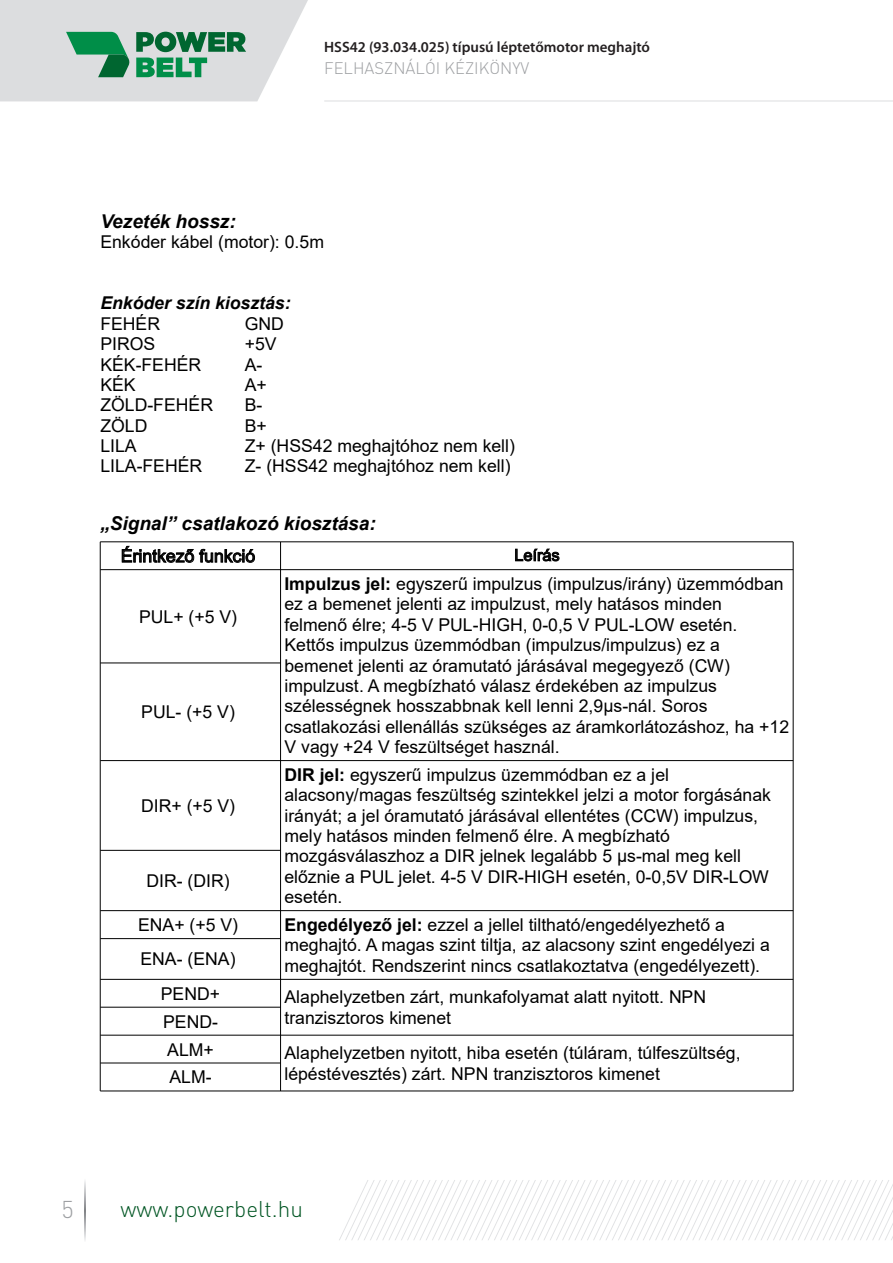
<style>
.page{position:relative;width:893px;height:1263px;background:#fff}
.page>*{position:absolute;margin:0;border:0;box-sizing:border-box;transform-origin:0 0}
.t1{font:300 24px "DIN Pro";color:#9d9fa2}
.t2{font:300 22.5px "DIN Pro";color:#005523}
.t3{font:italic 700 19.05px "Arial";color:#000}
.t4{font:17.7px/20.4px "Arial";color:#000}
.t5{font:italic 700 17.7px "Arial";color:#000}
.t6{font:300 16.5px "DIN Pro";color:#9d9fa2}
.t7{font:16.35px "Arial";color:#000}
.t8{font:600 15px "Myriad Pro";color:#231f20}
.s1{font-weight:700}
</style>
<div class="page">
<hr style="left:100px;top:542px;width:693px;height:1px;background:#000">
<hr style="left:100px;top:569px;width:693px;height:1px;background:#000">
<hr style="left:100px;top:663px;width:181px;height:1px;background:#000">
<hr style="left:100px;top:760px;width:693px;height:1px;background:#000">
<hr style="left:100px;top:850px;width:181px;height:1px;background:#000">
<hr style="left:100px;top:910px;width:693px;height:1px;background:#000">
<hr style="left:100px;top:938px;width:181px;height:1px;background:#000">
<hr style="left:100px;top:979px;width:693px;height:1px;background:#000">
<hr style="left:100px;top:1007px;width:181px;height:1px;background:#000">
<hr style="left:100px;top:1035px;width:693px;height:1px;background:#000">
<hr style="left:100px;top:1063px;width:181px;height:1px;background:#000">
<hr style="left:100px;top:1091px;width:693px;height:1px;background:#000">
<hr style="left:100px;top:542px;width:1px;height:549px;background:#000">
<hr style="left:280px;top:542px;width:1px;height:549px;background:#000">
<hr style="left:793px;top:542px;width:1px;height:549px;background:#000">
<svg style="left:122px;top:546px;width:133px;height:17px"></svg>
<svg style="left:515px;top:549px;width:44px;height:12px"></svg>
<svg style="left:339px;top:1180px;width:554px;height:60px"></svg>
<svg style="left:85px;top:1181px;width:1px;height:59px"></svg>
<hr style="left:324px;top:101px;width:569px;height:1px;background:#dcdddf">
<svg style="left:0;top:0;width:325px;height:101px;background:#c4d4ce"></svg>
<p class="t8" style="left:324px;top:39px;width:327px">HSS42 (93.034.025) típusú léptetőmotor meghajtó</p>
<p class="t6" style="left:324px;top:55px;width:207px">FELHASZNÁLÓI KÉZIKÖNYV</p>
<p class="t3" style="left:100px;top:211px;width:137px">Vezeték hossz:</p>
<p class="t4" style="left:100px;top:232px;width:225px">Enkóder kábel (motor): 0.5m</p>
<p class="t5" style="left:100px;top:294px;width:192px">Enkóder szín kiosztás:</p>
<p class="t4" style="left:100px;top:314px;width:61px">FEHÉR</p>
<p class="t4" style="left:245px;top:314px;width:41px">GND</p>
<p class="t4" style="left:100px;top:334px;width:56px">PIROS</p>
<p class="t4" style="left:245px;top:334px;width:33px">+5V</p>
<p class="t4" style="left:100px;top:354px;width:103px">KÉK-FEHÉR</p>
<p class="t4" style="left:245px;top:354px;width:19px">A-</p>
<p class="t4" style="left:100px;top:375px;width:37px">KÉK</p>
<p class="t4" style="left:245px;top:375px;width:23px">A+</p>
<p class="t4" style="left:100px;top:395px;width:114px">ZÖLD-FEHÉR</p>
<p class="t4" style="left:245px;top:395px;width:19px">B-</p>
<p class="t4" style="left:100px;top:415px;width:49px">ZÖLD</p>
<p class="t4" style="left:245px;top:415px;width:23px">B+</p>
<p class="t4" style="left:100px;top:436px;width:38px">LILA</p>
<p class="t4" style="left:245px;top:436px;width:272px">Z+ (HSS42 meghajtóhoz nem kell)</p>
<p class="t4" style="left:100px;top:456px;width:104px">LILA-FEHÉR</p>
<p class="t4" style="left:245px;top:456px;width:267px">Z- (HSS42 meghajtóhoz nem kell)</p>
<p class="t3" style="left:100px;top:513px;width:277px">„Signal” csatlakozó kiosztása:</p>
<p class="t4" style="left:121px;top:546px;width:136px">Érintkező funkció</p>
<p class="t7" style="left:514px;top:546px;width:47px">Leírás</p>
<p class="t4" style="left:139px;top:606px;width:100px">PUL+ (+5 V)</p>
<p class="t4" style="left:141px;top:702px;width:95px">PUL- (+5 V)</p>
<p class="t4" style="left:141px;top:796px;width:96px">DIR+ (+5 V)</p>
<p class="t4" style="left:146px;top:871px;width:85px">DIR- (DIR)</p>
<p class="t4" style="left:284px;top:574px;width:506px"><span class="s1">Impulzus jel:</span> egyszerű impulzus (impulzus/irány) üzemmódban ez a bemenet jelenti az impulzust, mely hatásos minden<br>felmenő élre; 4-5 V PUL-HIGH, 0-0,5 V PUL-LOW esetén.<br>Kettős impulzus üzemmódban (impulzus/impulzus) ez a bemenet jelenti az óramutató járásával megegyező (CW) impulzust. A megbízható válasz érdekében az impulzus szélességnek hosszabbnak kell lenni 2,9μs-nál. Soros csatlakozási ellenállás szükséges az áramkorlátozáshoz, ha +12<br>V vagy +24 V feszültséget használ.</p>
<p class="t4" style="left:284px;top:765px;width:488px"><span class="s1">DIR jel:</span> egyszerű impulzus üzemmódban ez a jel alacsony/magas feszültség szintekkel jelzi a motor forgásának irányát; a jel óramutató járásával ellentétes (CCW) impulzus, mely hatásos minden felmenő élre. A megbízható mozgásválaszhoz a DIR jelnek legalább 5 μs-mal meg kell előznie a PUL jelet. 4-5 V DIR-HIGH esetén, 0-0,5V DIR-LOW esetén.</p>
<p class="t4" style="left:138px;top:908px;width:102px;line-height:34.3px">ENA+ (+5 V)<br>ENA- (ENA)</p>
<p class="t4" style="left:284px;top:915px;width:487px"><span class="s1">Engedélyező jel:</span> ezzel a jellel tiltható/engedélyezhető a meghajtó. A magas szint tiltja, az alacsony szint engedélyezi a meghajtót. Rendszerint nincs csatlakoztatva (engedélyezett).</p>
<p class="t4" style="left:161px;top:980px;width:61px;line-height:27.9px">PEND+<br>PEND-</p>
<p class="t4" style="left:284px;top:987px;width:423px">Alaphelyzetben zárt, munkafolyamat alatt nyitott. NPN tranzisztoros kimenet</p>
<p class="t4" style="left:167px;top:1035px;width:48px;line-height:27.9px">ALM+<br>ALM-</p>
<p class="t4" style="left:284px;top:1043px;width:458px">Alaphelyzetben nyitott, hiba esetén (túláram, túlfeszültség, lépéstévesztés) zárt. NPN tranzisztoros kimenet</p>
<h1 class="t1" style="left:62px;top:1190px;width:14px">5</h1>
<p class="t2" style="left:120px;top:1191px;width:184px">www.powerbelt.hu</p>
</div>
